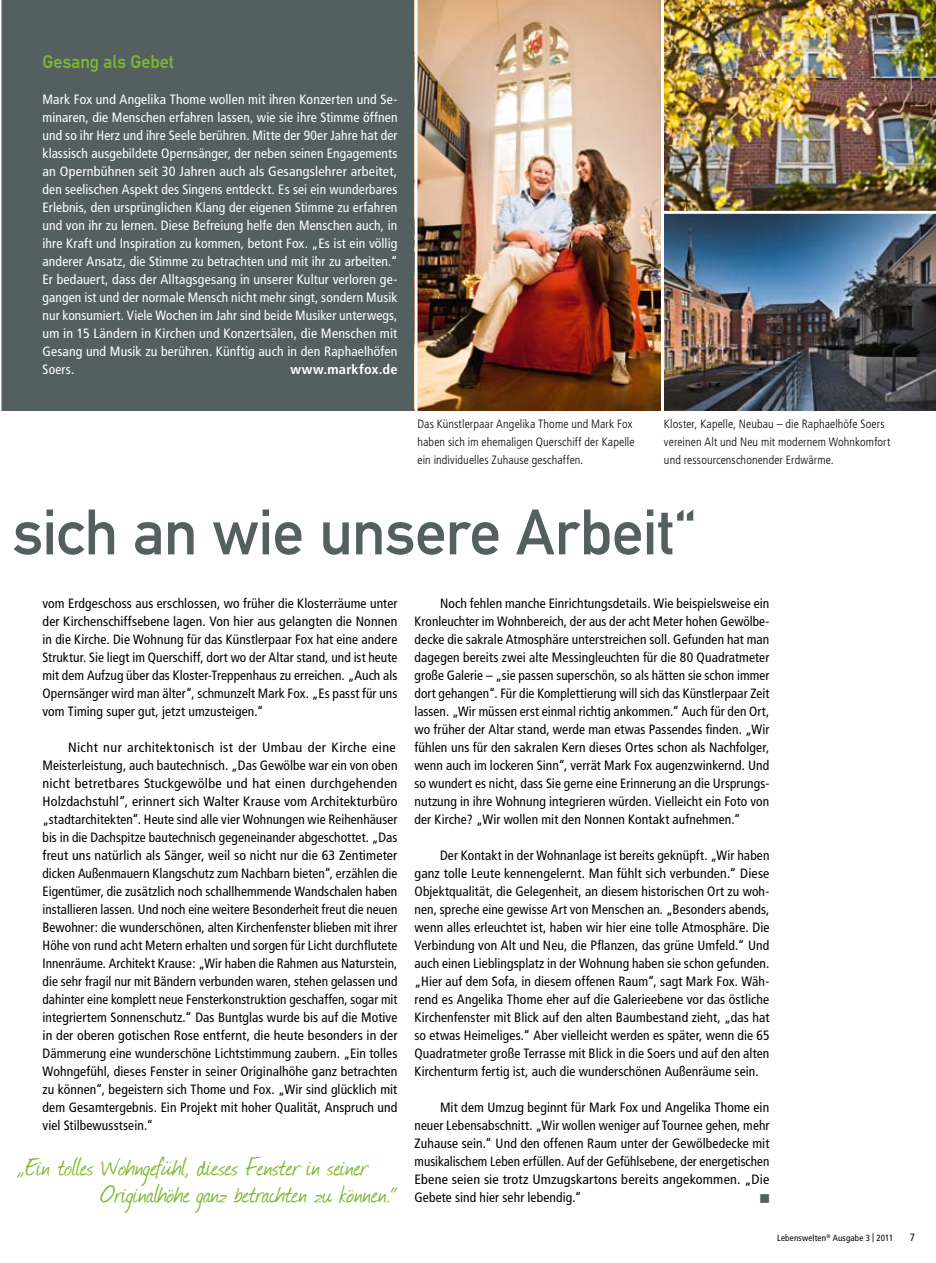
<style>
.page{position:relative;width:936px;height:1263px;background:#fff}
.page>*{position:absolute;margin:0;border:0;box-sizing:border-box;transform-origin:0 0}
.t1{font:63px "DIN Mittelschrift Alternate";letter-spacing:-.01em;color:#546060}
.t2{font:30px/27px "Journal";letter-spacing:-.005em;color:#7cba2f}
.t3{font:18px "DIN Mittelschrift Alternate";color:#7cba2f}
.t4{font:15px "Wingdings";color:#546060}
.t5{font:condensed 13.5px/18px "Frutiger";letter-spacing:.005em;color:#000;text-align:justify}
.t6{font:condensed 13.5px/18px "Frutiger";letter-spacing:.005em;color:#000;scale:1.05 1}
.t7{font:condensed 13.5px/18px "Frutiger";letter-spacing:.01em;color:#fff;text-align:justify}
.t8{font:700 condensed 13.5px "Frutiger";letter-spacing:.015em;color:#fff;scale:1.06 1}
.t9{font:300 condensed 12px/18px "Frutiger";letter-spacing:.01em;color:#000}
.t10{font:condensed 10.5px "Frutiger";color:#000}
.t11{font:condensed 9px "Frutiger";letter-spacing:.02em;color:#000}
</style>
<div class="page">
<div style="left:0;top:0;width:414px;height:410px;background:#546060"></div>
<img style="left:417px;top:0;width:518px;height:410px">
<hr style="left:0;top:0;width:2px;height:411px;background:#fff">
<hr style="left:661px;top:0;width:3px;height:411px;background:#fff">
<hr style="left:662px;top:211px;width:273px;height:3px;background:#fff">
<h3 class="t3" style="left:43px;top:51px;width:133px">Gesang als Gebet</h3>
<p class="t7" style="left:43px;top:91px;width:356px">Mark Fox und Angelika Thome wollen mit ihren Konzerten und Se&shy;minaren, die Menschen erfahren lassen, wie sie ihre Stimme öffnen und so ihr Herz und ihre Seele berühren. Mitte der 90er Jahre hat der klassisch ausgebildete Opernsänger, der neben seinen Engagements an Opernbühnen seit 30 Jahren auch als Gesangslehrer arbeitet, den seelischen Aspekt des Singens entdeckt. Es sei ein wunderbares Erlebnis, den ursprünglichen Klang der eigenen Stimme zu erfahren und von ihr zu lernen. Diese Befreiung helfe den Menschen auch, in ihre Kraft und Inspiration zu kommen, betont Fox. „Es ist ein völlig anderer Ansatz, die Stimme zu betrachten und mit ihr zu arbeiten.“ Er bedauert, dass der Alltagsgesang in unserer Kultur verloren ge&shy;gangen ist und der normale Mensch nicht mehr singt, sondern Musik nur konsumiert. Viele Wochen im Jahr sind beide Musiker unterwegs, um in 15 Ländern in Kirchen und Konzertsälen, die Menschen mit Gesang und Musik zu berühren. Künftig auch in den Raphaelhöfen Soers.</p>
<p class="t8" style="left:290px;top:362px;width:103px">www.markfox.de</p>
<p class="t9" style="left:417px;top:415px;width:218px">Das Künstlerpaar Angelika Thome und Mark Fox haben sich im ehemaligen Querschiff der Kapelle ein individuelles Zuhause geschaffen.</p>
<p class="t9" style="left:664px;top:415px;width:228px">Kloster, Kapelle, Neubau – die Raphaelhöfe Soers vereinen Alt und Neu mit modernem Wohnkomfort und ressourcenschonender Erdwärme.</p>
<h1 class="t1" style="left:13px;top:495px;width:684px">sich an wie unsere Arbeit“</h1>
<p class="t5" style="left:43px;top:595px;width:356px">vom Erdgeschoss aus erschlossen, wo früher die Klosterräume unter der Kirchenschiffsebene lagen. Von hier aus gelangten die Nonnen in die Kirche. Die Wohnung für das Künstlerpaar Fox hat eine andere Struktur. Sie liegt im Querschiff, dort wo der Altar stand, und ist heute mit dem Aufzug über das Kloster-Treppenhaus zu erreichen. „Auch als Opernsänger wird man älter“, schmunzelt Mark Fox. „Es passt für uns vom Timing super gut, jetzt umzusteigen.“</p>
<p class="t6" style="left:43px;top:739px;width:339px;text-indent:26px">Nicht nur architektonisch ist der Umbau der Kirche eine Meisterleistung, auch bautechnisch. „Das Gewölbe war ein von oben nicht betretbares Stuckgewölbe und hat einen durchgehenden Holzdachstuhl“, erinnert sich Walter Krause vom Architekturbüro „stadtarchitekten“. Heute sind alle vier Wohnungen wie Reihenhäuser bis in die Dachspitze bautechnisch gegeneinander abgeschottet. „Das freut uns natürlich als Sänger, weil so nicht nur die 63 Zentimeter dicken Außenmauern Klangschutz zum Nachbarn bieten“, erzählen die Eigentümer, die zusätzlich noch schallhemmende Wandschalen haben installieren lassen. Und noch eine weitere Besonderheit freut die neuen Bewohner: die wunderschönen, alten Kirchenfenster blieben mit ihrer Höhe von rund acht Metern erhalten und sorgen für Licht durchflutete Innenräume. Architekt Krause: „Wir haben die Rahmen aus Naturstein, die sehr fragil nur mit Bändern verbunden waren, stehen gelassen und dahinter eine komplett neue Fensterkonstruktion geschaffen, sogar mit integriertem Sonnenschutz.“ Das Buntglas wurde bis auf die Motive in der oberen gotischen Rose entfernt, die heute besonders in der Dämmerung eine wunderschöne Lichtstimmung zaubern. „Ein tolles Wohngefühl, dieses Fenster in seiner Originalhöhe ganz betrachten zu können“, begeistern sich Thome und Fox. „Wir sind glücklich mit dem Gesamtergebnis. Ein Projekt mit hoher Qualität, Anspruch und viel Stilbewusstsein.“</p>
<h2 class="t2" style="left:102px;top:1153px;width:297px;text-indent:-85px">„Ein tolles Wohngefühl, dieses Fenster in seiner<br>Originalhöhe ganz betrachten zu können.“</h2>
<p class="t5" style="left:414px;top:595px;width:356px;text-indent:26px">Noch fehlen manche Einrichtungsdetails. Wie beispielsweise ein Kronleuchter im Wohnbereich, der aus der acht Meter hohen Gewölbe&shy;decke die sakrale Atmosphäre unterstreichen soll. Gefunden hat man dagegen bereits zwei alte Messingleuchten für die 80 Quadratmeter große Galerie – „sie passen superschön, so als hätten sie schon immer dort gehangen“. Für die Komplettierung will sich das Künstlerpaar Zeit lassen. „Wir müssen erst einmal richtig ankommen.“ Auch für den Ort, wo früher der Altar stand, werde man etwas Passendes finden. „Wir fühlen uns für den sakralen Kern dieses Ortes schon als Nachfolger, wenn auch im lockeren Sinn“, verrät Mark Fox augenzwinkernd. Und so wundert es nicht, dass Sie gerne eine Erinnerung an die Ursprungs&shy;nutzung in ihre Wohnung integrieren würden. Vielleicht ein Foto von der Kirche? „Wir wollen mit den Nonnen Kontakt aufnehmen.“</p>
<p class="t5" style="left:414px;top:847px;width:356px;text-indent:26px">Der Kontakt in der Wohnanlage ist bereits geknüpft. „Wir haben ganz tolle Leute kennengelernt. Man fühlt sich verbunden.“ Diese Objektqualität, die Gelegenheit, an diesem historischen Ort zu woh&shy;nen, spreche eine gewisse Art von Menschen an. „Besonders abends, wenn alles erleuchtet ist, haben wir hier eine tolle Atmosphäre. Die Verbindung von Alt und Neu, die Pflanzen, das grüne Umfeld.“ Und auch einen Lieblingsplatz in der Wohnung haben sie schon gefunden. „Hier auf dem Sofa, in diesem offenen Raum“, sagt Mark Fox. Wäh&shy;rend es Angelika Thome eher auf die Galerieebene vor das östliche Kirchenfenster mit Blick auf den alten Baumbestand zieht, „das hat so etwas Heimeliges.“ Aber vielleicht werden es später, wenn die 65<br>Quadratmeter große Terrasse mit Blick in die Soers und auf den alten Kirchenturm fertig ist, auch die wunderschönen Außenräume sein.</p>
<p class="t5" style="left:414px;top:1099px;width:356px;text-indent:26px">Mit dem Umzug beginnt für Mark Fox und Angelika Thome ein neuer Lebensabschnitt. „Wir wollen weniger auf Tournee gehen, mehr Zuhause sein.“ Und den offenen Raum unter der Gewölbedecke mit musikalischem Leben erfüllen. Auf der Gefühlsebene, der energetischen Ebene seien sie trotz Umzugskartons bereits angekommen. „Die Gebete sind hier sehr lebendig.“</p>
<p class="t4" style="left:759px;top:1190px;width:13px">■</p>
<p class="t11" style="left:777px;top:1233px;width:118px">Lebenswelten<sup>®</sup> Ausgabe 3 | 2011</p>
<p class="t10" style="left:909px;top:1231px;width:7px">7</p>
</div>
